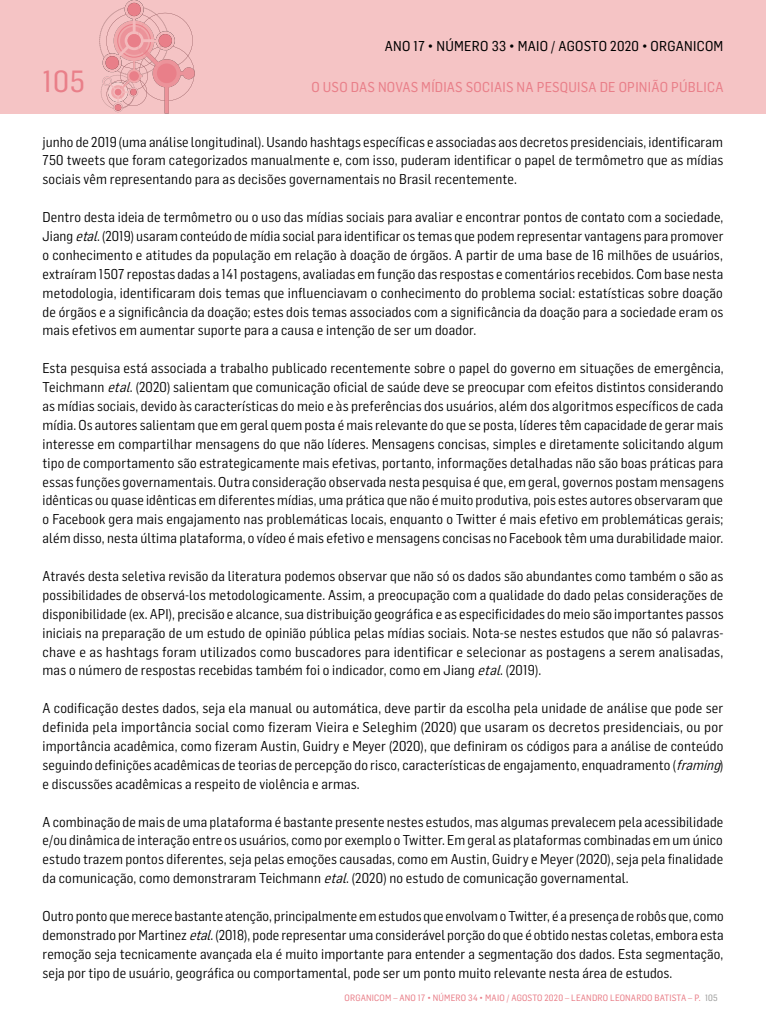
<style>
.page{position:relative;width:766px;height:1021px;background:#fff}
.page>*{position:absolute;margin:0;border:0;box-sizing:border-box;transform-origin:0 0}
.t1{font:30px "Flama Semicondensed Basic";color:#e97f89}
.t2{font:14px/18.9px "Flama Semicondensed";letter-spacing:.01em;color:#000;text-align:justify}
.t3{font:14px "Flama Semicondensed Basic";letter-spacing:.02em;color:#e97f89}
.t4{font:14px "Flama Semicondensed Basic";letter-spacing:.02em;color:#000}
.t5{font:9px "Flama Semicondensed Basic";letter-spacing:.02em;color:#e97f89}
.s1{font-style:italic}
.s2{color:#9d9d9c}
</style>
<div class="page">
<div style="left:0;top:0;width:765px;height:113px;background:#f5c4c5"></div>
<svg style="left:99px;top:0;width:96px;height:113px"></svg>
<p class="t4" style="left:384px;top:37px;width:340px">ANO 17 • NÚMERO 33 • MAIO / AGOSTO 2020 • ORGANICOM</p>
<h1 class="t1" style="left:43px;top:62px;width:44px">105</h1>
<p class="t3" style="left:311px;top:78px;width:413px">O USO DAS NOVAS MÍDIAS SOCIAIS NA PESQUISA DE OPINIÃO PÚBLICA</p>
<p class="t2" style="left:43px;top:131px;width:682px">junho de 2019 (uma análise longitudinal). Usando hashtags específicas e associadas aos decretos presidenciais, identificaram 750 tweets que foram categorizados manualmente e, com isso, puderam identificar o papel de termômetro que as mídias sociais vêm representando para as decisões governamentais no Brasil recentemente.</p>
<p class="t2" style="left:43px;top:207px;width:682px">Dentro desta ideia de termômetro ou o uso das mídias sociais para avaliar e encontrar pontos de contato com a sociedade, Jiang <span class="s1">etal</span>. (2019) usaram conteúdo de mídia social para identificar os temas que podem representar vantagens para promover o conhecimento e atitudes da população em relação à doação de órgãos. A partir de uma base de 16 milhões de usuários, extraíram 1507 repostas dadas a 141 postagens, avaliadas em função das respostas e comentários recebidos. Com base nesta metodologia, identificaram dois temas que influenciavam o conhecimento do problema social: estatísticas sobre doação de órgãos e a significância da doação; estes dois temas associados com a significância da doação para a sociedade eram os mais efetivos em aumentar suporte para a causa e intenção de ser um doador.</p>
<p class="t2" style="left:43px;top:358px;width:682px">Esta pesquisa está associada a trabalho publicado recentemente sobre o papel do governo em situações de emergência, Teichmann <span class="s1">etal</span>. (2020) salientam que comunicação oficial de saúde deve se preocupar com efeitos distintos considerando as mídias sociais, devido às características do meio e às preferências dos usuários, além dos algoritmos específicos de cada mídia. Os autores salientam que em geral quem posta é mais relevante do que se posta, líderes têm capacidade de gerar mais interesse em compartilhar mensagens do que não líderes. Mensagens concisas, simples e diretamente solicitando algum tipo de comportamento são estrategicamente mais efetivas, portanto, informações detalhadas não são boas práticas para essas funções governamentais. Outra consideração observada nesta pesquisa é que, em geral, governos postam mensagens idênticas ou quase idênticas em diferentes mídias, uma prática que não é muito produtiva, pois estes autores observaram que o Facebook gera mais engajamento nas problemáticas locais, enquanto o Twitter é mais efetivo em problemáticas gerais; além disso, nesta última plataforma, o vídeo é mais efetivo e mensagens concisas no Facebook têm uma durabilidade maior.</p>
<p class="t2" style="left:43px;top:566px;width:682px">Através desta seletiva revisão da literatura podemos observar que não só os dados são abundantes como também o são as possibilidades de observá-los metodologicamente. Assim, a preocupação com a qualidade do dado pelas considerações de disponibilidade (ex. API), precisão e alcance, sua distribuição geográfica e as especificidades do meio são importantes passos iniciais na preparação de um estudo de opinião pública pelas mídias sociais. Nota-se nestes estudos que não só palavras&shy;chave e as hashtags foram utilizados como buscadores para identificar e selecionar as postagens a serem analisadas, mas o número de respostas recebidas também foi o indicador, como em Jiang <span class="s1">etal</span>. (2019).</p>
<p class="t2" style="left:43px;top:698px;width:683px">A codificação destes dados, seja ela manual ou automática, deve partir da escolha pela unidade de análise que pode ser definida pela importância social como fizeram Vieira e Seleghim (2020) que usaram os decretos presidenciais, ou por importância acadêmica, como fizeram Austin, Guidry e Meyer (2020), que definiram os códigos para a análise de conteúdo seguindo definições acadêmicas de teorias de percepção do risco, características de engajamento, enquadramento (<span class="s1">framing</span>) e discussões acadêmicas a respeito de violência e armas.</p>
<p class="t2" style="left:43px;top:811px;width:682px">A combinação de mais de uma plataforma é bastante presente nestes estudos, mas algumas prevalecem pela acessibilidade e/ou dinâmica de interação entre os usuários, como por exemplo o Twitter. Em geral as plataformas combinadas em um único estudo trazem pontos diferentes, seja pelas emoções causadas, como em Austin, Guidry e Meyer (2020), seja pela finalidade da comunicação, como demonstraram Teichmann <span class="s1">etal</span>. (2020) no estudo de comunicação governamental.</p>
<p class="t2" style="left:43px;top:906px;width:682px">Outro ponto que merece bastante atenção, principalmente em estudos que envolvam o Twitter, é a presença de robôs que, como demonstrado por Martinez <span class="s1">etal</span>. (2018), pode representar uma considerável porção do que é obtido nestas coletas, embora esta remoção seja tecnicamente avançada ela é muito importante para entender a segmentação dos dados. Esta segmentação, seja por tipo de usuário, geográfica ou comportamental, pode ser um ponto muito relevante nesta área de estudos.</p>
<p class="t5" style="left:344px;top:992px;width:277px">ORGANICOM – ANO 17 • NÚMERO 34 • MAIO / AGOSTO 2020 – LEAN DRO LEONAR</p>
<p class="t5" style="left:641px;top:992px;width:23px">DO BATISTA</p>
<p class="t5" style="left:688px;top:992px;width:31px">– P. <span class="s2">105</span></p>
</div>
